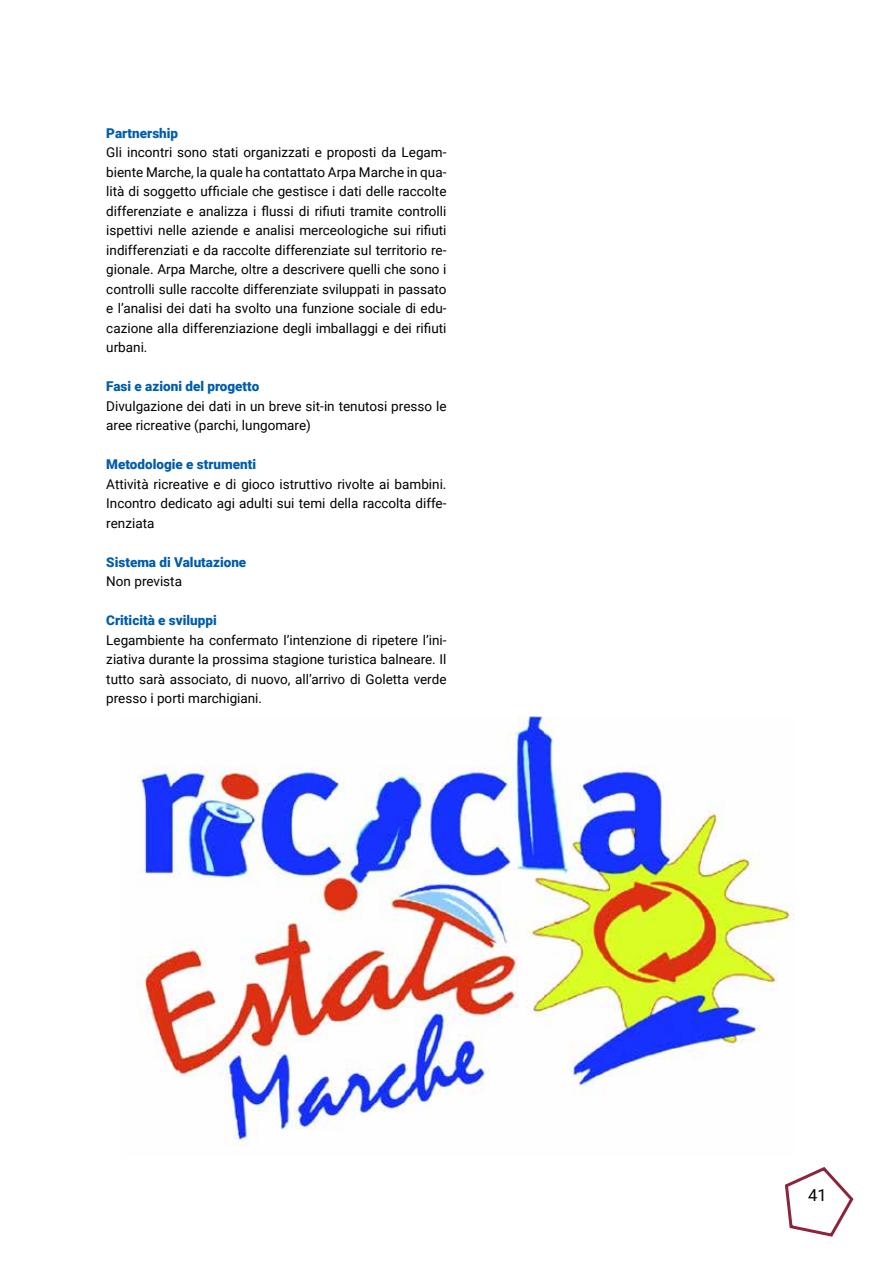
<style>
.page{position:relative;width:893px;height:1263px;background:#fff}
.page>*{position:absolute;margin:0;border:0;box-sizing:border-box;transform-origin:0 0}
.t1{font:16.5px "Roboto";color:#000}
.t2{font:13.5px/19.5px "Roboto";color:#000;text-align:justify}
.t3{font:900 13.5px "Roboto";color:#005da9}
</style>
<div class="page">
<svg style="left:784px;top:1167px;width:70px;height:70px"></svg>
<img style="left:137px;top:716px;width:658px;height:430px">
<p class="t3" style="left:106px;top:123px;width:73px">Partnership</p>
<p class="t2" style="left:106px;top:142px;width:342px">Gli incontri sono stati organizzati e proposti da Legam&shy;biente Marche, la quale ha contattato Arpa Marche in qua&shy;lità di soggetto ufficiale che gestisce i dati delle raccolte differenziate e analizza i flussi di rifiuti tramite controlli ispettivi nelle aziende e analisi merceologiche sui rifiuti indifferenziati e da raccolte differenziate sul territorio re&shy;gionale. Arpa Marche, oltre a descrivere quelli che sono i controlli sulle raccolte differenziate sviluppati in passato e l’analisi dei dati ha svolto una funzione sociale di edu&shy;cazione alla differenziazione degli imballaggi e dei rifiuti urbani.</p>
<p class="t3" style="left:106px;top:377px;width:154px">Fasi e azioni del progetto</p>
<p class="t2" style="left:106px;top:396px;width:342px">Divulgazione dei dati in un breve sit-in tenutosi presso le aree ricreative (parchi, lungomare)</p>
<p class="t3" style="left:106px;top:455px;width:151px">Metodologie e strumenti</p>
<p class="t2" style="left:106px;top:474px;width:342px">Attività ricreative e di gioco istruttivo rivolte ai bambini.<br>Incontro dedicato agi adulti sui temi della raccolta diffe&shy;renziata</p>
<p class="t3" style="left:106px;top:552px;width:142px">Sistema di Valutazione</p>
<p class="t2" style="left:106px;top:571px;width:77px">Non prevista</p>
<p class="t3" style="left:106px;top:611px;width:112px">Criticità e sviluppi</p>
<p class="t2" style="left:106px;top:630px;width:342px">Legambiente ha confermato l’intenzione di ripetere l’ini&shy;ziativa durante la prossima stagione turistica balneare. Il tutto sarà associato, di nuovo, all’arrivo di Goletta verde presso i porti marchigiani.</p>
<p class="t1" style="left:808px;top:1184px;width:20px">41</p>
</div>
